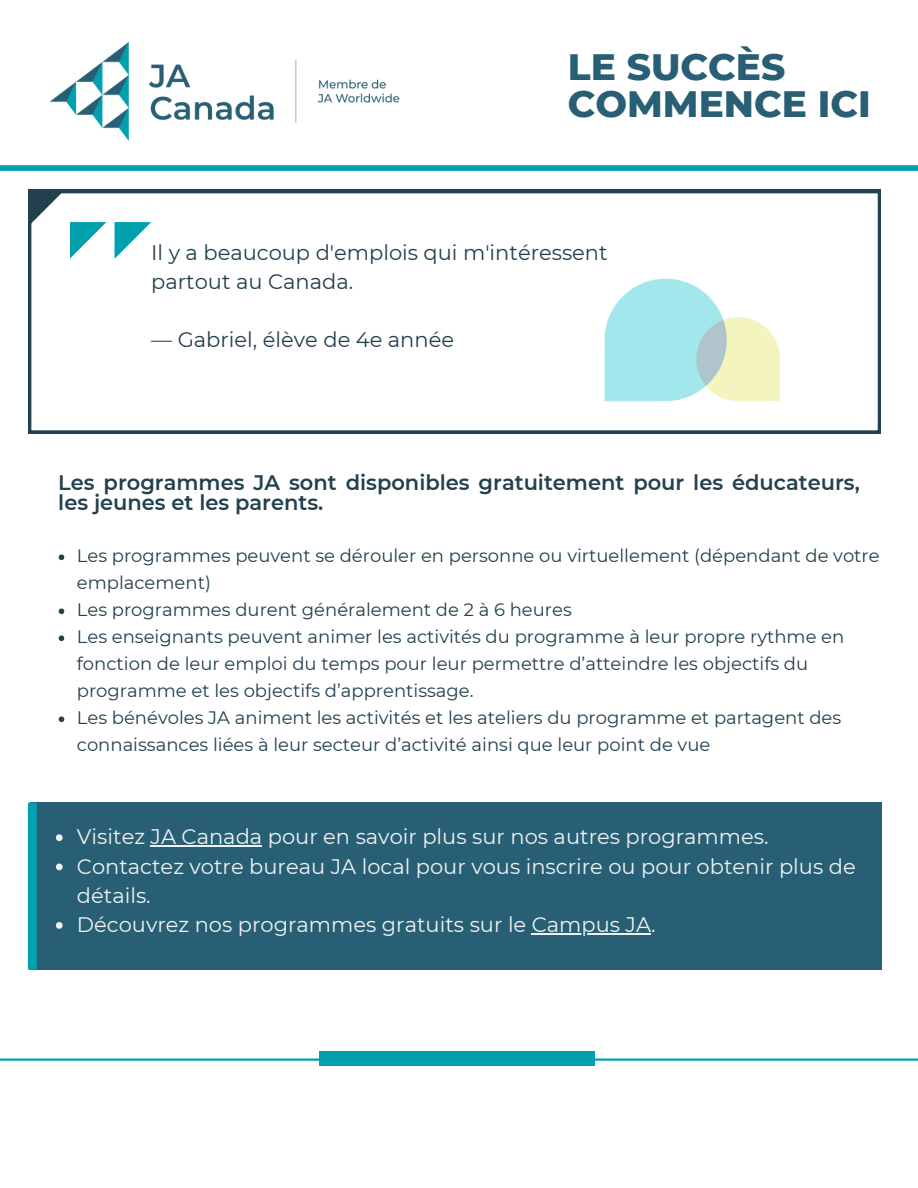
<style>
.page{position:relative;width:918px;height:1188px;background:#fff}
.page>*{position:absolute;margin:0;border:0;box-sizing:border-box;transform-origin:0 0}
.t1{font:800 37.5px/37.2px "Montserrat";color:#285f74}
.t2{font:21px/29.2px "Montserrat";color:#eef3f4}
.t3{font:600 21px/20.2px "Montserrat";color:#22404d}
.t4{font:21px/29.2px "Montserrat";color:#22404d}
.t5{font:18px/27px "Montserrat";color:#22404d}
</style>
<div class="page">
<div style="left:0;top:165px;width:918px;height:6px;background:#00a0af"></div>
<svg style="left:28px;top:190px;width:853px;height:244px"></svg>
<img style="left:542px;top:190px;width:308px;height:244px">
<svg style="left:115px;top:222px;width:36px;height:37px"></svg>
<svg style="left:28px;top:190px;width:78px;height:69px"></svg>
<svg style="left:59px;top:554px;width:5px;height:6px"></svg>
<svg style="left:59px;top:608px;width:5px;height:6px"></svg>
<svg style="left:59px;top:635px;width:5px;height:6px"></svg>
<svg style="left:59px;top:716px;width:5px;height:6px"></svg>
<div style="left:30px;top:803px;width:851px;height:167px;background:#285f74"></div>
<div style="left:28px;top:803px;width:9px;height:167px;background:#00a0af"></div>
<hr style="left:0;top:1058px;width:918px;height:3px;background:#00a0af">
<div style="left:320px;top:1051px;width:275px;height:15px;background:#00a0af"></div>
<img style="left:0;top:42px;width:449px;height:129px">
<svg style="left:56px;top:834px;width:7px;height:7px"></svg>
<hr style="left:151px;top:846px;width:111px;height:1px;background:#eef3f4">
<svg style="left:56px;top:864px;width:7px;height:6px"></svg>
<svg style="left:56px;top:922px;width:7px;height:7px"></svg>
<hr style="left:532px;top:933px;width:119px;height:1px;background:#eef3f4">
<p class="t1" style="left:568px;top:48px;width:305px">LE SUCCÈS<br>COMMENCE ICI</p>
<p class="t4" style="left:151px;top:238px;width:458px">Il y a beaucoup d'emplois qui m'intéressent partout au Canada.</p>
<p class="t4" style="left:151px;top:325px;width:304px">— Gabriel, élève de 4e année</p>
<p class="t3" style="left:58px;top:472px;width:803px">Les programmes JA sont disponibles gratuitement pour les éducateurs, les jeunes et les parents.</p>
<p class="t5" style="left:77px;top:542px;width:804px">Les programmes peuvent se dérouler en personne ou virtuellement (dépendant de votre emplacement)</p>
<p class="t5" style="left:77px;top:596px;width:496px">Les programmes durent généralement de 2 à 6 heures</p>
<p class="t5" style="left:77px;top:623px;width:769px">Les enseignants peuvent animer les activités du programme à leur propre rythme en fonction de leur emploi du temps pour leur permettre d’atteindre les objectifs du programme et les objectifs d’apprentissage.</p>
<p class="t5" style="left:77px;top:704px;width:766px">Les bénévoles JA animent les activités et les ateliers du programme et partagent des connaissances liées à leur secteur d’activité ainsi que leur point de vue</p>
<p class="t2" style="left:77px;top:822px;width:693px">Visitez JA Canada pour en savoir plus sur nos autres programmes.</p>
<p class="t2" style="left:77px;top:852px;width:780px">Contactez votre bureau JA local pour vous inscrire ou pour obtenir plus de détails.</p>
<p class="t2" style="left:77px;top:910px;width:580px">Découvrez nos programmes gratuits sur le Campus JA.</p>
</div>
